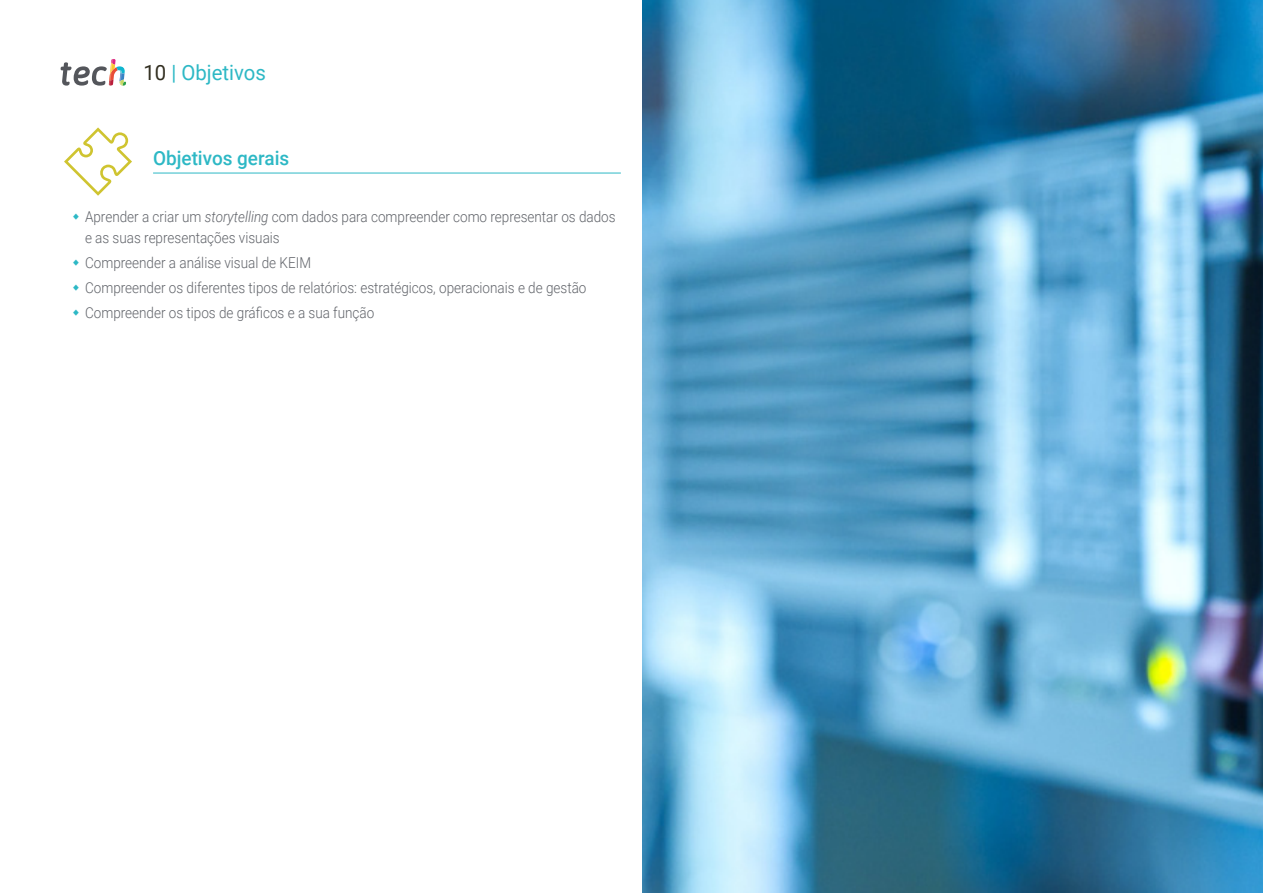
<style>
.page{position:relative;width:1263px;height:893px;background:#fff}
.page>*{position:absolute;margin:0;border:0;box-sizing:border-box;transform-origin:0 0}
.t1{font:21px "Roboto";color:#2db8c5}
.t2{font:500 19.5px "Roboto";color:#2db8c5}
.t3{font:300 15px/25.2px "Roboto";color:#61646a;scale:.9 1}
.s1{color:#312e20}
.s2{font-style:italic}
</style>
<div class="page">
<svg style="left:64px;top:127px;width:68px;height:69px"></svg>
<svg style="left:61px;top:59px;width:65px;height:27px"></svg>
<hr style="left:153px;top:173px;width:468px;height:1px;background:#2db8c5">
<img style="left:642px;top:0;width:621px;height:893px">
<h1 class="t1" style="left:144px;top:57px;width:124px"><span class="s1">10</span> | Objetivos</h1>
<h2 class="t2" style="left:153px;top:144px;width:138px">Objetivos gerais</h2>
<p class="t3" style="left:85px;top:205px;width:591px;line-height:21px">Aprender a criar um <span class="s2">storytelling</span> com dados para compreender como representar os dados e as suas representações visuais</p>
<p class="t3" style="left:85px;top:249px;width:559px">Compreender a análise visual de KEIM<br>Compreender os diferentes tipos de relatórios: estratégicos, operacionais e de gestão<br>Compreender os tipos de gráficos e a sua função</p>
</div>
